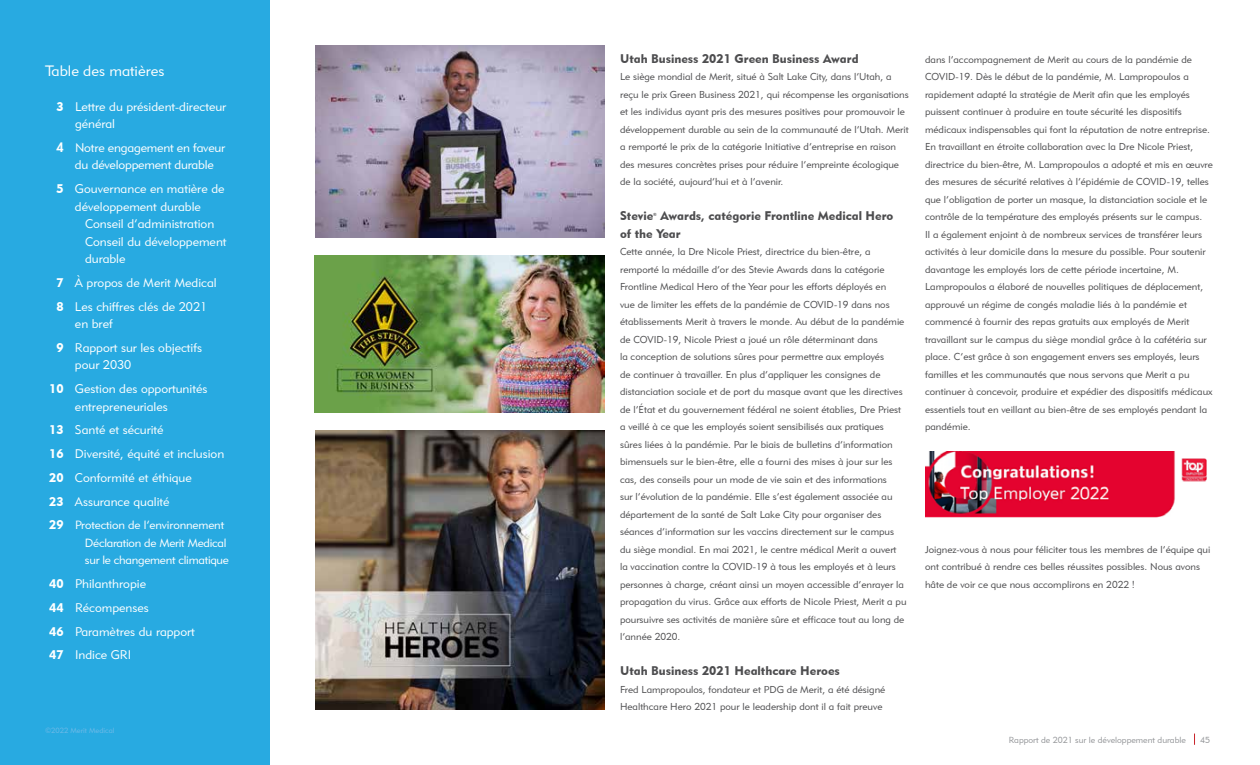
<style>
.page{position:relative;width:1260px;height:765px;background:#fff}
.page>*{position:absolute;margin:0;border:0;box-sizing:border-box;transform-origin:0 0}
.t1{font:15px "Geometric 415 BT Lite A";color:#fff}
.t2{font:12.5px/23.8px "Geometric 415 BT Lite A";color:#fff}
.t3{font:12.5px/17.5px "Geometric 415 BT Black A";color:#4d4d4f}
.t4{font:11.88px/17.5px "Geometric 415 BT Lite A";letter-spacing:-.02em;color:#fff}
.t5{font:10px/17.5px "Geometric 415 BT Lite A";color:#4d4d4f}
.t6{font:8.75px "Geometric 415 BT Lite A";color:#939598}
.t7{font:7.5px "Geometric 415 BT Lite A";color:#6ebae8}
.t8{font:4.38px "Geometric 415 BT Black A";color:#4d4d4f}
.s1{font-family:"Geometric 415 BT Black A"}
.s2{font-family:"Futura Std";font-weight:800}
.s3{font-family:"Geometric 415 BT Black A";font-size:12.5px}
</style>
<div class="page">
<div style="left:0;top:0;width:270px;height:765px;background:#28aae1"></div>
<img style="left:315px;top:45px;width:290px;height:193px">
<img style="left:315px;top:430px;width:290px;height:280px">
<img style="left:315px;top:255px;width:290px;height:157px">
<img style="left:925px;top:451px;width:282px;height:67px">
<h1 class="t1" style="left:45px;top:61px;width:121px">Table des matières</h1>
<p class="t2" style="left:75px;top:97px;width:153px;line-height:17.5px;text-indent:-18px"><span class="s1">3</span> Lettre du président-directeur général</p>
<p class="t2" style="left:57px;top:139px;width:170px;line-height:17.5px;text-align:center"><span class="s2">4</span> Notre engagement en faveur du développement durable</p>
<p class="t2" style="left:57px;top:180px;width:170px;line-height:17.5px;text-align:center"><span class="s1">5</span> Gouvernance en matière de développement durable</p>
<p class="t2" style="left:85px;top:215px;width:143px;line-height:17.5px">Conseil d’administration<br>Conseil du développement durable</p>
<p class="t2" style="left:57px;top:271px;width:162px"><span class="s1">7</span> À propos de Merit Medical<br><span class="s1">8</span> Les chiffres clés de 2021</p>
<p class="t2" style="left:57px;top:312px;width:147px;text-indent:18px">en bref<br><span class="s1">9</span> Rapport sur les objectifs</p>
<p class="t2" style="left:49px;top:353px;width:160px;text-indent:26px">pour 2030<br><span class="s1">10</span> Gestion des opportunités</p>
<p class="t2" style="left:49px;top:394px;width:177px;text-indent:26px">entrepreneuriales<br><span class="s1">13</span> Santé et sécurité<br><span class="s1">16</span> Diversité, équité et inclusion<br><span class="s1">20</span> Conformité et éthique<br><span class="s1">23</span> Assurance qualité</p>
<p class="t4" style="left:85px;top:516px;width:145px;text-indent:-36px"><span class="s3">29</span> Protection de l’environnement<br>Déclaration de Merit Medical sur le changement climatique</p>
<p class="t2" style="left:49px;top:572px;width:147px"><span class="s1">40</span> Philanthropie<br><span class="s1">44</span> Récompenses<br><span class="s1">46</span> Paramètres du rapport<br><span class="s1">47</span> Indice GRI</p>
<p class="t7" style="left:45px;top:726px;width:71px">©2022 Merit Medical</p>
<p class="t3" style="left:620px;top:49px;width:240px">Utah Business 2021 Green Business Award</p>
<p class="t5" style="left:620px;top:68px;width:290px">Le siège mondial de Merit, situé à Salt Lake City, dans l’Utah, a reçu le prix Green Business 2021, qui récompense les organisations et les individus ayant pris des mesures positives pour promouvoir le développement durable au sein de la communauté de l’Utah. Merit a remporté le prix de la catégorie Initiative d’entreprise en raison des mesures concrètes prises pour réduire l’empreinte écologique de la société, aujourd’hui et à l’avenir.</p>
<p class="t3" style="left:620px;top:207px;width:35px">Stevie</p>
<p class="t8" style="left:653px;top:212px;width:5px">®</p>
<p class="t3" style="left:620px;top:207px;width:275px;text-indent:40px">Awards, catégorie Frontline Medical Hero of the Year</p>
<p class="t5" style="left:620px;top:243px;width:288px">Cette année, la Dre Nicole Priest, directrice du bien-être, a remporté la médaille d’or des Stevie Awards dans la catégorie Frontline Medical Hero of the Year pour les efforts déployés en<br>vue de limiter les effets de la pandémie de COVID-19 dans nos établissements Merit à travers le monde. Au début de la pandémie de COVID-19, Nicole Priest a joué un rôle déterminant dans<br>la conception de solutions sûres pour permettre aux employés<br>de continuer à travailler. En plus d’appliquer les consignes de distanciation sociale et de port du masque avant que les directives de l’État et du gouvernement fédéral ne soient établies, Dre Priest a veillé à ce que les employés soient sensibilisés aux pratiques sûres liées à la pandémie. Par le biais de bulletins d’information bimensuels sur le bien-être, elle a fourni des mises à jour sur les cas, des conseils pour un mode de vie sain et des informations<br>sur l’évolution de la pandémie. Elle s’est également associée au département de la santé de Salt Lake City pour organiser des séances d’information sur les vaccins directement sur le campus du siège mondial. En mai 2021, le centre médical Merit a ouvert la vaccination contre la COVID-19 à tous les employés et à leurs personnes à charge, créant ainsi un moyen accessible d’enrayer la propagation du virus. Grâce aux efforts de Nicole Priest, Merit a pu poursuivre ses activités de manière sûre et efficace tout au long de l’année 2020.</p>
<p class="t3" style="left:620px;top:662px;width:221px">Utah Business 2021 Healthcare Heroes</p>
<p class="t5" style="left:620px;top:680px;width:267px">Fred Lampropoulos, fondateur et PDG de Merit, a été désigné<br>Healthcare Hero 2021 pour le leadership dont il a fait preuve</p>
<p class="t5" style="left:925px;top:50px;width:289px">dans l’accompagnement de Merit au cours de la pandémie de COVID-19. Dès le début de la pandémie, M. Lampropoulos a rapidement adapté la stratégie de Merit afin que les employés puissent continuer à produire en toute sécurité les dispositifs médicaux indispensables qui font la réputation de notre entreprise.<br>En travaillant en étroite collaboration avec la Dre Nicole Priest, directrice du bien-être, M. Lampropoulos a adopté et mis en œuvre des mesures de sécurité relatives à l’épidémie de COVID-19, telles que l’obligation de porter un masque, la distanciation sociale et le contrôle de la température des employés présents sur le campus.<br>Il a également enjoint à de nombreux services de transférer leurs activités à leur domicile dans la mesure du possible. Pour soutenir davantage les employés lors de cette période incertaine, M.<br>Lampropoulos a élaboré de nouvelles politiques de déplacement, approuvé un régime de congés maladie liés à la pandémie et commencé à fournir des repas gratuits aux employés de Merit travaillant sur le campus du siège mondial grâce à la cafétéria sur place. C’est grâce à son engagement envers ses employés, leurs familles et les communautés que nous servons que Merit a pu continuer à concevoir, produire et expédier des dispositifs médicaux essentiels tout en veillant au bien-être de ses employés pendant la pandémie.</p>
<p class="t5" style="left:925px;top:540px;width:287px">Joignez-vous à nous pour féliciter tous les membres de l’équipe qui ont contribué à rendre ces belles réussites possibles. Nous avons hâte de voir ce que nous accomplirons en 2022 !</p>
<p class="t6" style="left:1009px;top:734px;width:179px">Rapport de 2021 sur le développement durable</p>
<p class="t6" style="left:1200px;top:734px;width:11px">45</p>
</div>
